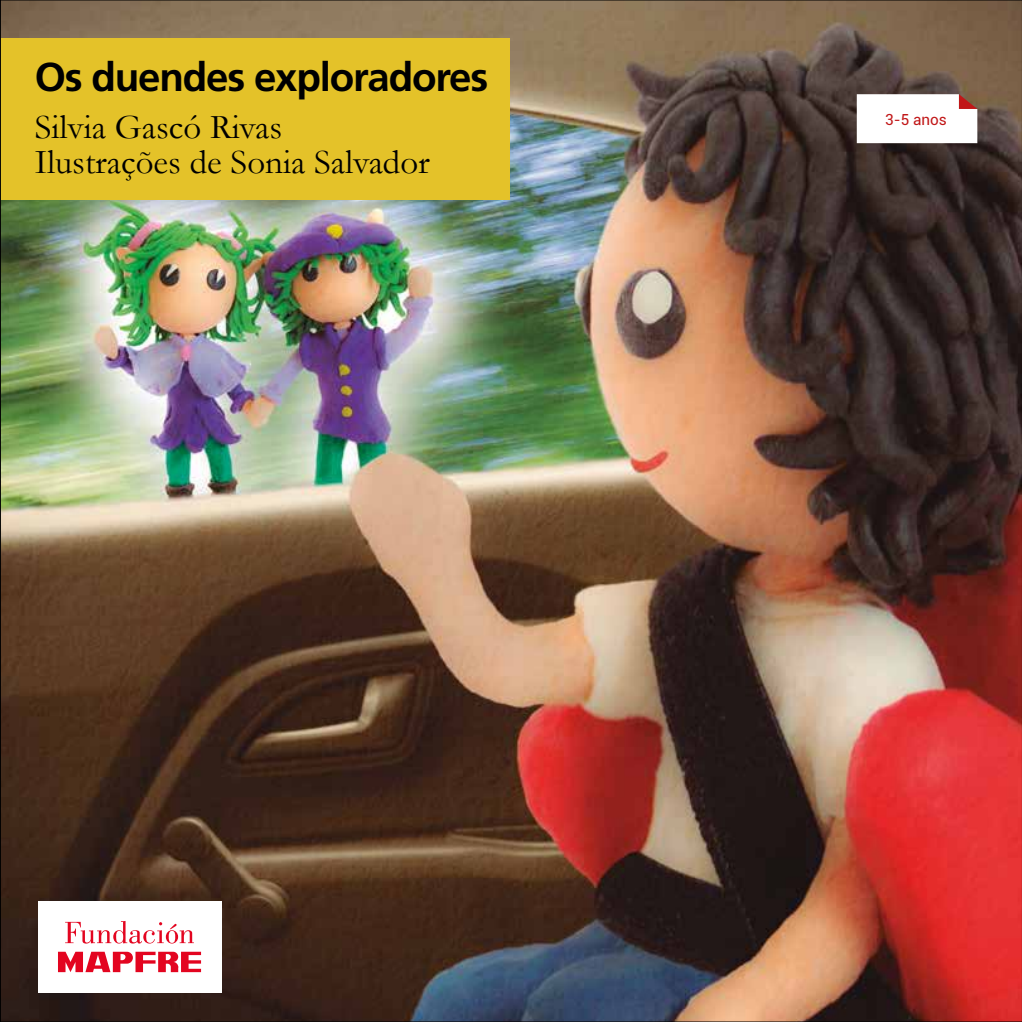
<style>
.page{position:relative;width:1022px;height:1022px;background:#fff}
.page>*{position:absolute;margin:0;border:0;box-sizing:border-box;transform-origin:0 0}
.t1{font:700 40.25px "Frutiger";letter-spacing:-.03em;color:#000}
.t2{font:35px/35px "Garamond";color:#000}
.t3{font:15.4px "Roboto";color:#c11718}
</style>
<div class="page">
<img style="left:1px;top:1px;width:1020px;height:1020px">
<svg style="left:857px;top:94px;width:120px;height:49px"></svg>
<div style="left:38px;top:901px;width:183px;height:92px;background:#fff"></div>
<svg style="left:58px;top:952px;width:143px;height:20px"></svg>
<svg style="left:65px;top:921px;width:129px;height:22px"></svg>
<div style="left:0;top:38px;width:509px;height:162px;background:#e4c229"></div>
<hr style="left:0;top:0;width:1px;height:1022px;background:#000">
<hr style="left:1021px;top:0;width:1px;height:1022px;background:#000">
<hr style="left:0;top:0;width:1022px;height:1px;background:#000">
<hr style="left:0;top:1021px;width:1022px;height:1px;background:#000">
<p class="t1" style="left:35px;top:53px;width:455px">Os duendes exploradores</p>
<p class="t2" style="left:35px;top:110px;width:397px">Silvia Gascó Rivas<br>Ilustrações de Sonia Salvador</p>
<p class="t3" style="left:885px;top:111px;width:63px">3-5 anos</p>
</div>
